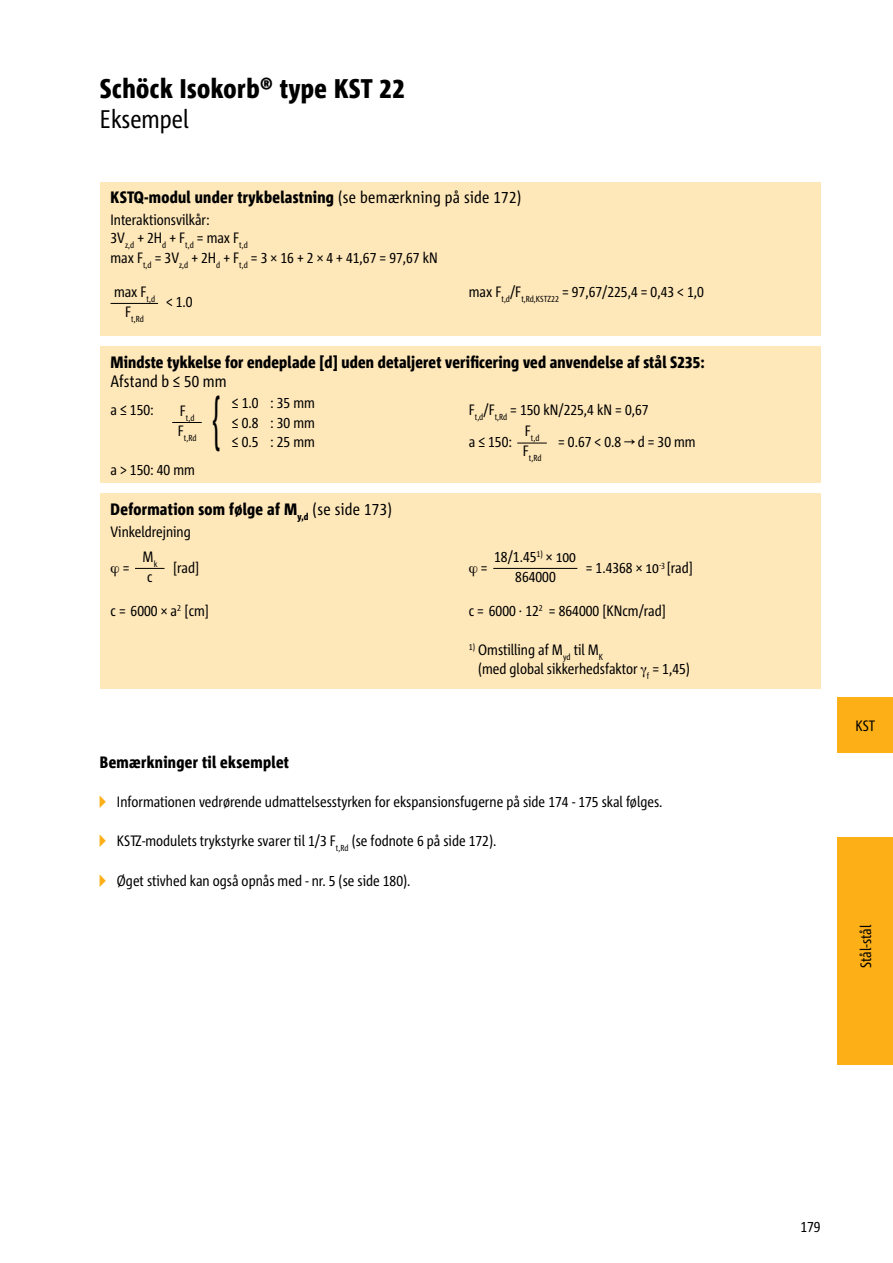
<style>
.page{position:relative;width:893px;height:1263px;background:#fff}
.page>*{position:absolute;margin:0;border:0;box-sizing:border-box;transform-origin:0 0}
.t1{font:60px "Corpid E1 s Cd";color:#000;scale:.5 1}
.t2{font:800 27px "Corpid E1 s Cd";letter-spacing:.02em;color:#000}
.t3{font:25.5px "Corpid E1 s Cd";color:#000}
.t4{font:800 16.5px "Corpid E1 s Cd";letter-spacing:.015em;color:#000}
.t5{font:16.5px "Corpid E1 s Cd";letter-spacing:.01em;color:#000}
.t6{font:15px/19.5px "Corpid E1 s Cd";color:#000}
.t7{font:8.7px "Corpid E1 s Cd";letter-spacing:-.01em;color:#000}
.s1{font-weight:400}
.s2{font-family:"Spe Schoeck"}
.s3{font-family:"Spe Schoeck";color:#fcaf17}
.s4{font-family:"Corpid Cd Schoeck"}
</style>
<div class="page">
<div style="left:100px;top:183px;width:721px;height:153px;background:#fee7b9"></div>
<div style="left:100px;top:347px;width:721px;height:136px;background:#fee7b9"></div>
<div style="left:100px;top:493px;width:721px;height:196px;background:#fee7b9"></div>
<div style="left:838px;top:837px;width:55px;height:227px;background:#fcaf17"></div>
<div style="left:838px;top:697px;width:55px;height:56px;background:#fcaf17"></div>
<hr style="left:111px;top:303px;width:47px;height:1px;background:#000">
<hr style="left:172px;top:422px;width:30px;height:1px;background:#000">
<hr style="left:517px;top:443px;width:30px;height:1px;background:#000">
<hr style="left:135px;top:568px;width:30px;height:1px;background:#000">
<hr style="left:493px;top:568px;width:84px;height:1px;background:#000">
<h2 class="t2" style="left:100px;top:71px;width:306px">Schöck Isokorb® type KST 22</h2>
<h3 class="t3" style="left:100px;top:103px;width:90px">Eksempel</h3>
<p class="t4" style="left:111px;top:187px;width:412px">KSTQ-modul under trykbelastning <span class="s1">(se bemærkning på side 172)</span></p>
<p class="t6" style="left:111px;top:210px;width:139px;line-height:18.3px">Interaktionsvilkår:<br>3V<sub>z,d</sub> + 2H<sub>d</sub> + F<sub>t,d</sub> = max F<sub>t,d</sub></p>
<p class="t6" style="left:111px;top:248px;width:329px">max F<sub>t,d</sub> = 3V<sub>z,d</sub> + 2H<sub>d</sub> + F<sub>t,d</sub> = 3 × 16 + 2 × 4 + 41,67 = 97,67 kN</p>
<p class="t6" style="left:114px;top:281px;width:43px">max F<sub>t,d</sub></p>
<p class="t7" style="left:125px;top:313px;width:20px"><sup>F</sup>t,Rd</p>
<p class="t6" style="left:166px;top:291px;width:28px">&lt; 1.0</p>
<p class="t6" style="left:469px;top:281px;width:237px">max F<sub>t,d</sub>/F<sub>t,Rd,</sub><sub>K</sub><sub>ST</sub><sub>Z</sub><sub>22</sub> = 97,67/225,4 = 0,43 &lt; 1,0</p>
<p class="t4" style="left:111px;top:352px;width:595px">Mindste tykkelse for endeplade [d] uden detaljeret verificering ved anvendelse af stål S235:</p>
<p class="t5" style="left:111px;top:371px;width:118px">Afstand b ≤ 50 mm</p>
<p class="t6" style="left:111px;top:400px;width:45px">a ≤ 150:</p>
<h1 class="t1" style="left:212px;top:382px;width:19px">{</h1>
<p class="t6" style="left:232px;top:393px;width:84px">≤ 1.0 : 35 mm ≤ 0.8 : 30 mm</p>
<p class="t6" style="left:180px;top:400px;width:8px">F</p>
<p class="t6" style="left:510px;top:400px;width:140px">= 150 kN/225,4 kN = 0,67</p>
<p class="t7" style="left:186px;top:412px;width:10px">t,d</p>
<p class="t7" style="left:178px;top:432px;width:20px"><sup>F</sup>t,Rd</p>
<p class="t7" style="left:469px;top:412px;width:40px"><sup>F</sup>t,d<sup>/F</sup>t,Rd</p>
<p class="t6" style="left:232px;top:432px;width:84px">≤ 0.5 : 25 mm</p>
<p class="t7" style="left:525px;top:433px;width:16px"><sup>F</sup>t,d</p>
<p class="t7" style="left:523px;top:453px;width:20px"><sup>F</sup>t,Rd</p>
<p class="t6" style="left:469px;top:432px;width:45px">a ≤ 150:</p>
<p class="t6" style="left:558px;top:432px;width:139px">= 0.67 &lt; 0.8 <span class="s2">C</span> d = 30 mm</p>
<p class="t6" style="left:111px;top:460px;width:86px">a &gt; 150: 40 mm</p>
<p class="t4" style="left:111px;top:498px;width:283px">Deformation som følge af M<sub>y,d</sub> <span class="s1">(se side 173)</span></p>
<p class="t6" style="left:111px;top:521px;width:82px">Vinkeldrejning</p>
<p class="t6" style="left:143px;top:546px;width:16px;line-height:20.2px;text-align:center">M<sub>k </sub>c</p>
<p class="t6" style="left:494px;top:546px;width:83px;line-height:20.2px;text-align:center">18/1.45<sup>1)</sup> × 100<br>864000</p>
<p class="t6" style="left:123px;top:558px;width:8px">=</p>
<p class="t6" style="left:173px;top:558px;width:28px">[rad]</p>
<p class="t6" style="left:481px;top:558px;width:8px">=</p>
<p class="t6" style="left:586px;top:558px;width:109px">= 1.4368 × 10<sup>-3</sup> [rad]</p>
<p class="t6" style="left:111px;top:600px;width:100px">c = 6000 × a<sup>2</sup> [cm]</p>
<p class="t6" style="left:469px;top:600px;width:199px">c = 6000 · 12<sup>2</sup> = 864000 [KNcm/rad]</p>
<p class="t6" style="left:478px;top:639px;width:213px;text-indent:-9px"><sup>1)</sup> Omstilling af M<sub>yd</sub> til M<sub>K<br></sub>(med global sikkerhedsfaktor <sub>f</sub> = 1,45)</p>
<p class="t4" style="left:100px;top:751px;width:191px">Bemærkninger til eksemplet</p>
<p class="t6" style="left:100px;top:791px;width:564px"><span class="s3">—</span> Informationen vedrørende udmattelsesstyrken for ekspansionsfugerne på side 174 - 175 skal følges.</p>
<p class="t6" style="left:100px;top:831px;width:398px"><span class="s3">—</span> KSTZ-modulet<span class="s4">s</span> trykstyrke svarer til 1/3 F<sub>t,Rd</sub> (se fodnote 6 på side 172).</p>
<p class="t6" style="left:100px;top:870px;width:312px"><span class="s3">—</span> Øget stivhed kan også opnås med - nr. 5 (se side 180).</p>
<p class="t6" style="left:856px;top:715px;width:21px">KST</p>
<p class="t6" style="left:856px;top:968px;width:45px;rotate:-90deg">Stål-stål</p>
<p class="t6" style="left:800px;top:1217px;width:22px">179</p>
</div>
